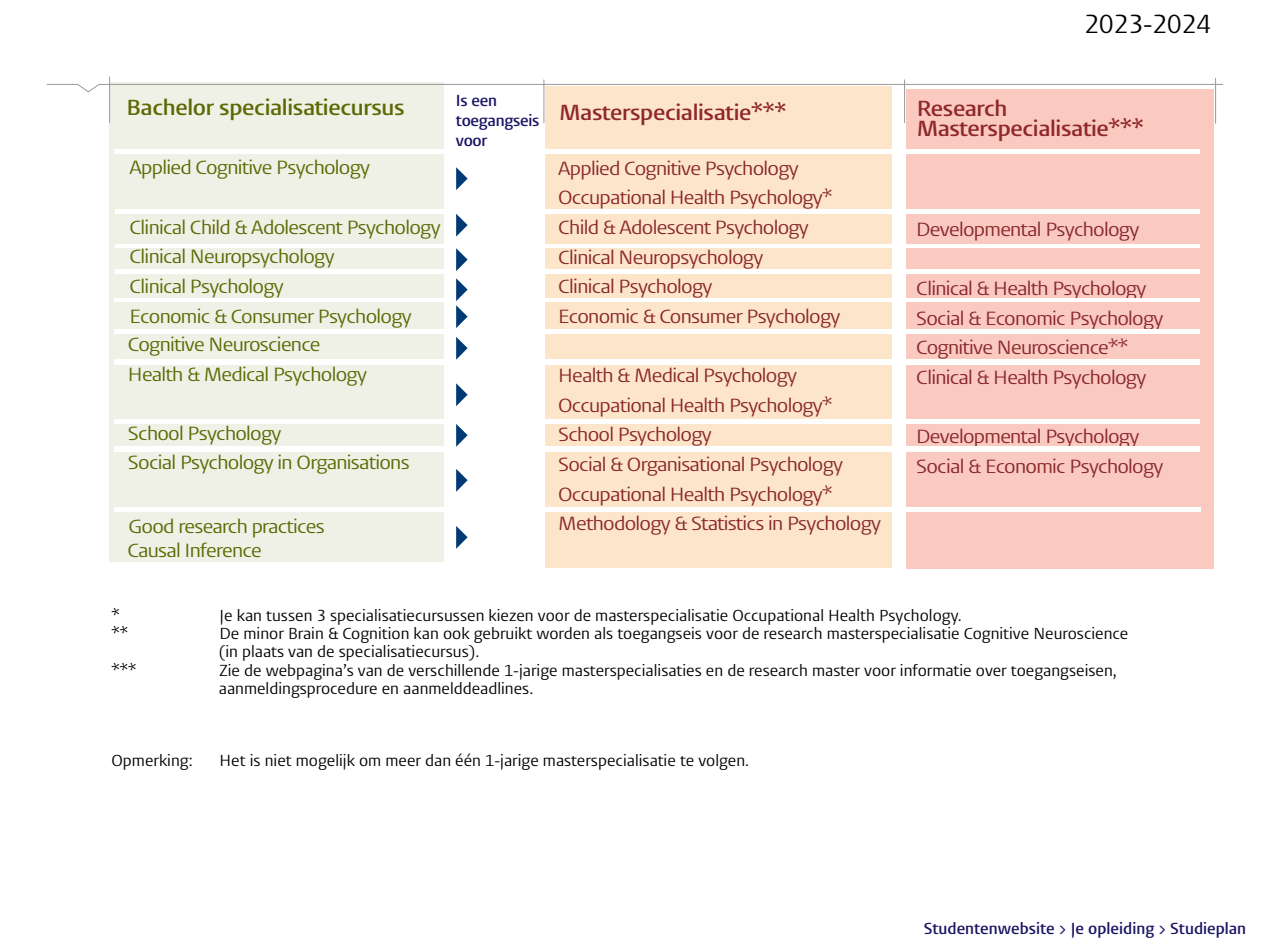
<style>
.page{position:relative;width:1263px;height:952px;background:#fff}
.page>*{position:absolute;margin:0;border:0;box-sizing:border-box;transform-origin:0 0}
.t1{font:27px "Vestula";letter-spacing:-.015em;color:#000}
.t2{font:600 22.5px/19.8px "Vestula";letter-spacing:-.015em;color:#8f272d;scale:1.06 1}
.t3{font:600 22.5px "Vestula";letter-spacing:-.015em;color:#5c6903;scale:1.06 1}
.t4{font:19.8px/29.5px "Vestula";letter-spacing:-.035em;color:#88272d;scale:1.06 1}
.t5{font:19.8px/29.4px "Vestula";letter-spacing:-.035em;color:#5c6903;scale:1.06 1}
.t6{font:16.5px/18px "Vestula";color:#000}
.t7{font:600 16.5px/19.6px "Vestula";color:#1b1464}
</style>
<div class="page">
<div style="left:545px;top:87px;width:347px;height:481px;background:#fde5c9"></div>
<div style="left:109px;top:82px;width:334px;height:480px;background:#eff0e6"></div>
<div style="left:906px;top:89px;width:307px;height:479px;background:#fac9c0"></div>
<hr style="left:114px;top:508px;width:1086px;height:4px;background:#fff">
<div style="left:115px;top:209px;width:1085px;height:5px;background:#fff"></div>
<hr style="left:115px;top:244px;width:1085px;height:3px;background:#fff">
<hr style="left:115px;top:269px;width:1085px;height:4px;background:#fff">
<hr style="left:115px;top:298px;width:1085px;height:3px;background:#fff">
<div style="left:115px;top:329px;width:1085px;height:5px;background:#fff"></div>
<div style="left:115px;top:359px;width:1085px;height:6px;background:#fff"></div>
<div style="left:114px;top:419px;width:1086px;height:5px;background:#fff"></div>
<div style="left:115px;top:446px;width:1085px;height:6px;background:#fff"></div>
<div style="left:115px;top:149px;width:1085px;height:5px;background:#fff"></div>
<svg style="left:46px;top:84px;width:1177px;height:8px"></svg>
<hr style="left:109px;top:77px;width:1px;height:45px;background:#999">
<hr style="left:543px;top:80px;width:1px;height:43px;background:#999">
<hr style="left:904px;top:80px;width:1px;height:43px;background:#999">
<hr style="left:1215px;top:78px;width:1px;height:45px;background:#999">
<svg style="left:456px;top:167px;width:12px;height:23px"></svg>
<svg style="left:456px;top:214px;width:12px;height:22px"></svg>
<svg style="left:456px;top:248px;width:12px;height:23px"></svg>
<svg style="left:456px;top:278px;width:12px;height:50px"></svg>
<svg style="left:456px;top:337px;width:12px;height:22px"></svg>
<svg style="left:456px;top:383px;width:12px;height:23px"></svg>
<svg style="left:456px;top:424px;width:12px;height:22px"></svg>
<svg style="left:456px;top:469px;width:12px;height:22px"></svg>
<svg style="left:456px;top:526px;width:12px;height:22px"></svg>
<h1 class="t1" style="left:1084px;top:7px;width:129px">2023-2024</h1>
<p class="t3" style="left:126px;top:94px;width:264px">Bachelor specialisatiecursus</p>
<p class="t5" style="left:130px;top:153px;width:228px">Applied Cognitive Psychology</p>
<p class="t7" style="left:456px;top:91px;width:85px">Is een toegangseis voor</p>
<p class="t5" style="left:128px;top:212px;width:296px">Clinical Child &amp; Adolescent Psychology<br>Clinical Neuropsychology<br>Clinical Psychology<br>Economic &amp; Consumer Psychology<br>Cognitive Neuroscience<br>Health &amp; Medical Psychology</p>
<p class="t5" style="left:128px;top:418px;width:267px">School Psychology<br>Social Psychology in Organisations</p>
<p class="t5" style="left:128px;top:515px;width:187px;line-height:23.2px">Good research practices<br>Causal Inference</p>
<p class="t2" style="left:559px;top:102px;width:216px">Masterspecialisatie***</p>
<p class="t2" style="left:917px;top:99px;width:216px">Research<br>Masterspecialisatie***</p>
<p class="t4" style="left:558px;top:153px;width:268px">Applied Cognitive Psychology<br>Occupational Health Psychology*<br>Child &amp; Adolescent Psychology<br>Clinical Neuropsychology<br>Clinical Psychology<br>Economic &amp; Consumer Psychology</p>
<p class="t4" style="left:558px;top:361px;width:306px">Health &amp; Medical Psychology<br>Occupational Health Psychology*<br>School Psychology<br>Social &amp; Organisational Psychology<br>Occupational Health Psychology*<br>Methodology &amp; Statistics in Psychology</p>
<p class="t4" style="left:916px;top:214px;width:212px">Developmental Psychology</p>
<p class="t4" style="left:916px;top:274px;width:235px">Clinical &amp; Health Psychology<br>Social &amp; Economic Psychology<br>Cognitive Neuroscience**<br>Clinical &amp; Health Psychology</p>
<p class="t4" style="left:916px;top:422px;width:235px">Developmental Psychology<br>Social &amp; Economic Psychology</p>
<p class="t6" style="left:112px;top:607px;width:10px">*</p>
<p class="t6" style="left:220px;top:607px;width:744px">Je kan tussen 3 specialisatiecursussen kiezen voor de masterspecialisatie Occupational Health Psychology.</p>
<p class="t6" style="left:112px;top:625px;width:18px">**</p>
<p class="t6" style="left:219px;top:625px;width:911px">De minor Brain &amp; Cognition kan ook gebruikt worden als toegangseis voor de research masterspecialisatie Cognitive Neuroscience (in plaats van de specialisatiecursus).</p>
<p class="t6" style="left:112px;top:661px;width:26px">***</p>
<p class="t6" style="left:219px;top:661px;width:900px">Zie de webpagina’s van de verschillende 1-jarige masterspecialisaties en de research master voor informatie over toegangseisen, aanmeldingsprocedure en aanmelddeadlines.</p>
<p class="t6" style="left:112px;top:751px;width:83px">Opmerking:</p>
<p class="t6" style="left:220px;top:751px;width:531px">Het is niet mogelijk om meer dan één 1-jarige masterspecialisatie te volgen.</p>
<p class="t7" style="left:924px;top:918px;width:324px">Studentenwebsite &gt; Je opleiding &gt; Studieplan</p>
</div>
